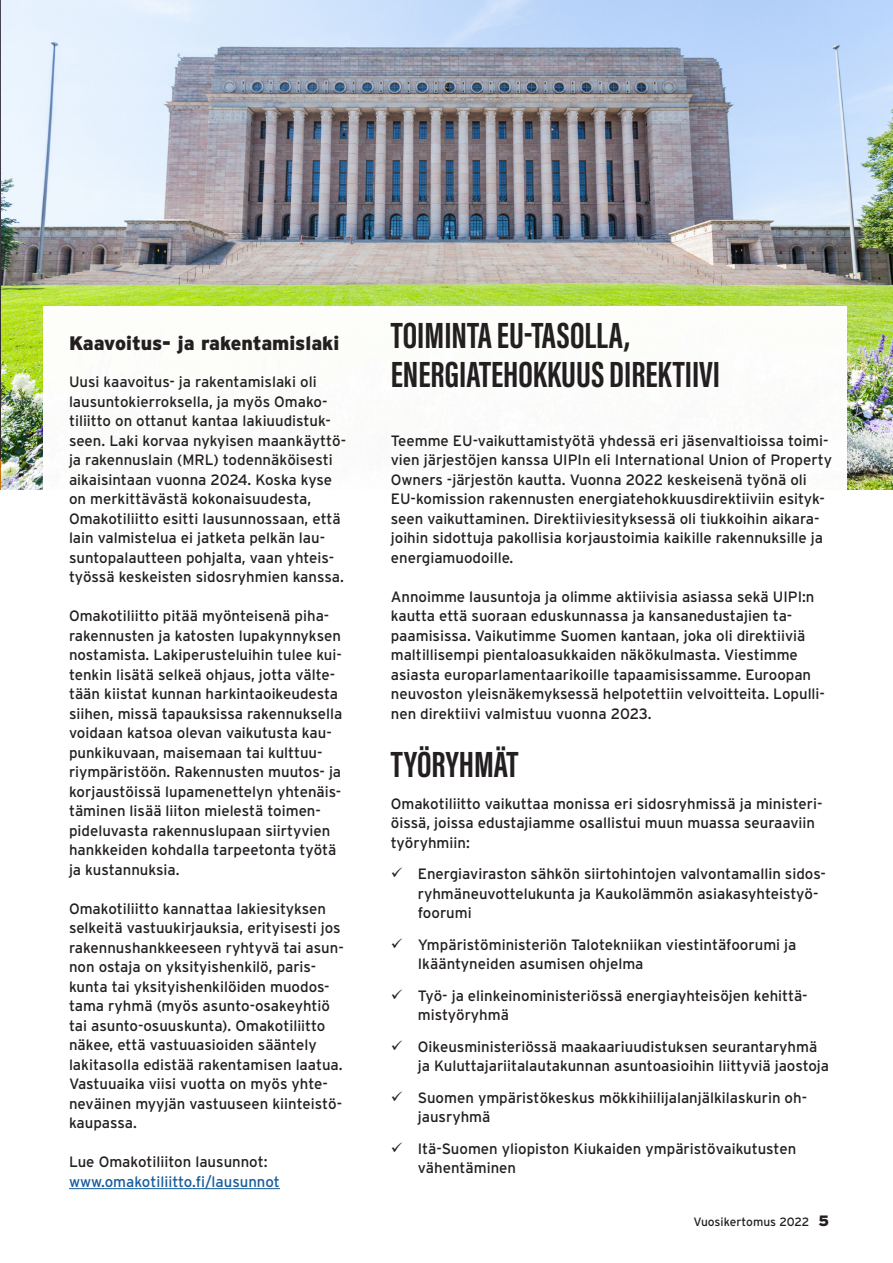
<style>
.page{position:relative;width:893px;height:1263px;background:#fff}
.page>*{position:absolute;margin:0;border:0;box-sizing:border-box;transform-origin:0 0}
.Otsikko{font:37.5px/39px "Acumin Variable Concept";color:#231f20}
.Väliotsikko_1{font:900 19.5px "Interstate";color:#231f20}
.Leipis_seuraavat_kappaleet{font:15px/19.5px "Interstate";color:#231f20}
.Leipis{font:15px/19.5px "Interstate";color:#231f20}
.Leipis_seuraavat_kappaleet-2{font:15px/19.5px "Interstate";color:#175d9e}
.t1{font:12px "Interstate";color:#231f20}
.s1{color:#231f20}
.s2{font-weight:900;font-size:15px}
</style>
<div class="page">
<img style="left:0;top:0;width:893px;height:490px">
<div style="left:43px;top:306px;width:804px;height:296px;background:#fff"></div>
<hr style="left:69px;top:1188px;width:211px;height:1px;background:#175d9e">
<p class="Väliotsikko_1" style="left:69px;top:332px;width:272px">Kaavoitus- ja rakentamislaki</p>
<p class="Leipis" style="left:69px;top:372px;width:279px">Uusi kaavoitus- ja rakentamislaki oli lausuntokierroksella, ja myös Omako&shy;tiliitto on ottanut kantaa lakiuudistuk&shy;seen. Laki korvaa nykyisen maankäyttö&shy;ja rakennuslain (MRL) todennäköisesti aikaisintaan vuonna 2024. Koska kyse on merkittävästä kokonaisuudesta, Omakotiliitto esitti lausunnossaan, että lain valmistelua ei jatketa pelkän lau&shy;suntopalautteen pohjalta, vaan yhteis&shy;työssä keskeisten sidosryhmien kanssa.</p>
<p class="Leipis_seuraavat_kappaleet" style="left:69px;top:606px;width:275px">Omakotiliitto pitää myönteisenä piha&shy;rakennusten ja katosten lupakynnyksen nostamista. Lakiperusteluihin tulee kui&shy;tenkin lisätä selkeä ohjaus, jotta välte&shy;tään kiistat kunnan harkintaoikeudesta siihen, missä tapauksissa rakennuksella voidaan katsoa olevan vaikutusta kau&shy;punkikuvaan, maisemaan tai kulttuu&shy;riympäristöön. Rakennusten muutos- ja korjaustöissä lupamenettelyn yhtenäis&shy;täminen lisää liiton mielestä toimen&shy;pideluvasta rakennuslupaan siirtyvien hankkeiden kohdalla tarpeetonta työtä ja kustannuksia.</p>
<p class="Leipis_seuraavat_kappaleet" style="left:69px;top:898px;width:276px">Omakotiliitto kannattaa lakiesityksen selkeitä vastuukirjauksia, erityisesti jos rakennushankkeeseen ryhtyvä tai asun&shy;non ostaja on yksityishenkilö, paris&shy;kunta tai yksityishenkilöiden muodos&shy;tama ryhmä (myös asunto-osakeyhtiö tai asunto-osuuskunta). Omakotiliitto näkee, että vastuuasioiden sääntely lakitasolla edistää rakentamisen laatua.<br>Vastuuaika viisi vuotta on myös yhte&shy;neväinen myyjän vastuuseen kiinteistö&shy;kaupassa.</p>
<p class="Leipis_seuraavat_kappaleet-2" style="left:69px;top:1152px;width:212px"><span class="s1">Lue Omakotiliiton lausunnot: </span>www.omakotiliitto.fi/lausunnot</p>
<p class="Otsikko" style="left:391px;top:314px;width:331px">TOIMINTA EU-TASOLLA,<br>ENERGIATEHOKKUUS DIREKTIIVI</p>
<p class="Leipis_seuraavat_kappaleet" style="left:391px;top:430px;width:443px">Teemme EU-vaikuttamistyötä yhdessä eri jäsenvaltioissa toimi&shy;vien järjestöjen kanssa UIPIn eli International Union of Property Owners -järjestön kautta. Vuonna 2022 keskeisenä työnä oli EU-komission rakennusten energiatehokkuusdirektiiviin esityk&shy;seen vaikuttaminen. Direktiiviesityksessä oli tiukkoihin aikara&shy;joihin sidottuja pakollisia korjaustoimia kaikille rakennuksille ja energiamuodoille.</p>
<p class="Leipis_seuraavat_kappaleet" style="left:391px;top:586px;width:436px">Annoimme lausuntoja ja olimme aktiivisia asiassa sekä UIPI:n kautta että suoraan eduskunnassa ja kansanedustajien ta&shy;paamisissa. Vaikutimme Suomen kantaan, joka oli direktiiviä maltillisempi pientaloasukkaiden näkökulmasta. Viestimme asiasta europarlamentaarikoille tapaamisissamme. Euroopan neuvoston yleisnäkemyksessä helpotettiin velvoitteita. Lopulli&shy;nen direktiivi valmistuu vuonna 2023.</p>
<p class="Otsikko" style="left:391px;top:743px;width:129px">TYÖRYHMÄT</p>
<p class="Leipis" style="left:391px;top:793px;width:433px">Omakotiliitto vaikuttaa monissa eri sidosryhmissä ja ministeri&shy;öissä, joissa edustajiamme osallistui muun muassa seuraaviin työryhmiin:</p>
<p class="Leipis_seuraavat_kappaleet" style="left:418px;top:864px;width:410px">Energiaviraston sähkön siirtohintojen valvontamallin sidos&shy;ryhmäneuvottelukunta ja Kaukolämmön asiakasyhteistyö&shy;foorumi</p>
<p class="Leipis_seuraavat_kappaleet" style="left:418px;top:934px;width:380px">Ympäristöministeriön Talotekniikan viestintäfoorumi ja<br>Ikääntyneiden asumisen ohjelma</p>
<p class="Leipis_seuraavat_kappaleet" style="left:418px;top:985px;width:391px">Työ- ja elinkeinoministeriössä energiayhteisöjen kehittä&shy;mistyöryhmä</p>
<p class="Leipis_seuraavat_kappaleet" style="left:418px;top:1036px;width:413px">Oikeusministeriössä maakaariuudistuksen seurantaryhmä ja Kuluttajariitalautakunnan asuntoasioihin liittyviä jaostoja</p>
<p class="Leipis_seuraavat_kappaleet" style="left:418px;top:1087px;width:391px">Suomen ympäristökeskus mökkihiilijalanjälkilaskurin oh&shy;jausryhmä</p>
<p class="Leipis_seuraavat_kappaleet" style="left:418px;top:1138px;width:380px">Itä-Suomen yliopiston Kiukaiden ympäristövaikutusten vähentäminen</p>
<p class="t1" style="left:693px;top:1215px;width:137px">Vuosikertomus 2022 <span class="s2">5</span></p>
</div>
